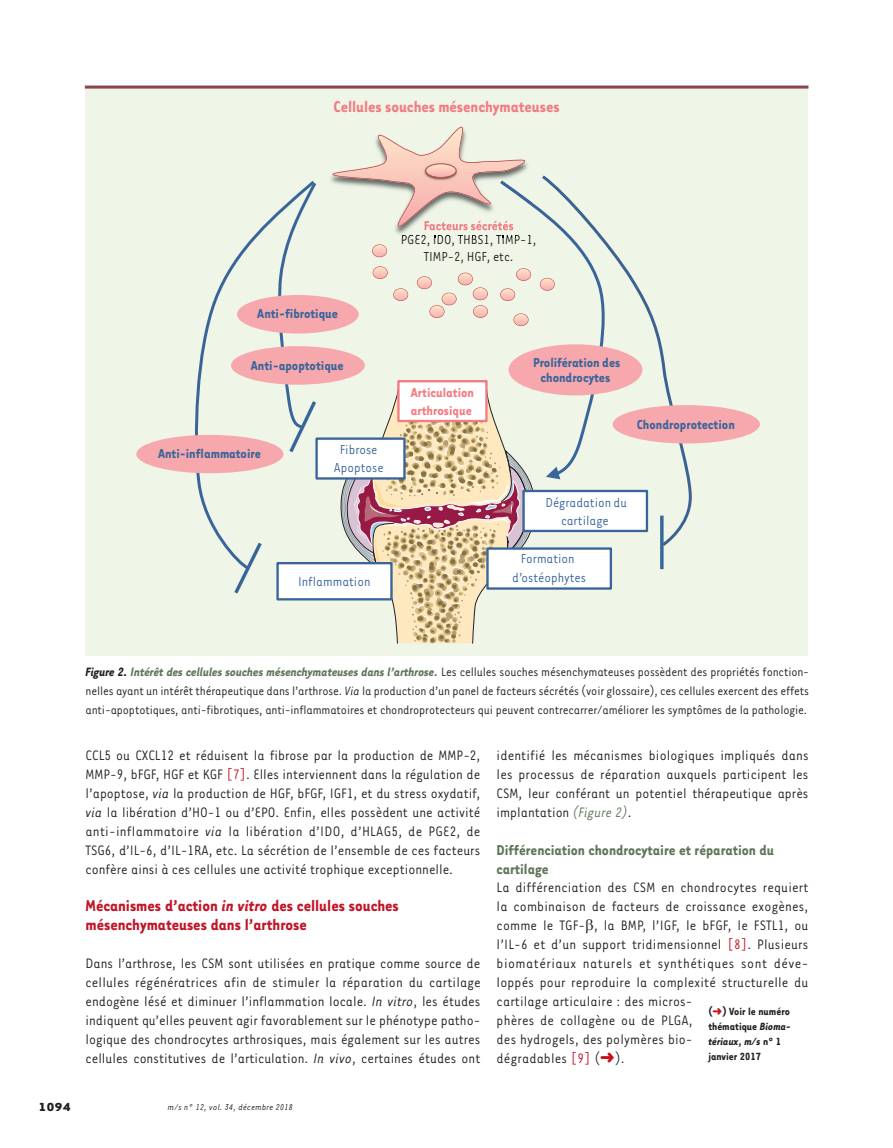
<style>
.page{position:relative;width:893px;height:1148px;background:#fff}
.page>*{position:absolute;margin:0;border:0;box-sizing:border-box;transform-origin:0 0}
.t1{font:700 18px/18.9px "Tarzana Narrow";color:#c11527}
.t2{font:700 18px "Tarzana Narrow";color:#f27c82}
.t3{font:700 16.5px/18.9px "Tarzana Narrow";color:#5f7659}
.t4{font:15.75px/18.9px "Tarzana Narrow";letter-spacing:.01em;color:#231f20;text-align:justify}
.t5{font:700 15px/15px "Tarzana Narrow";color:#39659a;text-align:center}
.t6{font:15px/18px "Tarzana Narrow";color:#39659a;text-align:center}
.t7{font:15px/16.6px "Tarzana Narrow";color:#231f20;text-align:center}
.t8{font:700 15px/18px "Tarzana Narrow";letter-spacing:.005em;color:#f27c82}
.t9{font:13.95px/18.9px "Tarzana Narrow";letter-spacing:-.01em;color:#231f20;text-align:justify}
.t10{font:700 13.5px "Tarzana Wide";color:#231f20}
.t11{font:700 12px/15px "Tarzana Narrow";color:#231f20}
.t12{font:italic 9.75px "Tarzana Narrow";letter-spacing:.025em;color:#231f20}
.s1{font-weight:700;font-style:italic}
.s2{font-weight:700;font-style:italic;color:#5f7659}
.s3{font-style:italic}
.s4{color:#c11527}
.s5{font-style:italic;color:#5f7659}
.s6{color:#c4121a}
</style>
<div class="page">
<div style="left:85px;top:86px;width:723px;height:570px;background:#eff6e8"></div>
<svg style="left:192px;top:216px;width:126px;height:339px"></svg>
<hr style="left:660px;top:515px;width:3px;height:54px;background:#39659a">
<svg style="left:231px;top:539px;width:34px;height:55px"></svg>
<svg style="left:273px;top:181px;width:46px;height:275px"></svg>
<div style="left:136px;top:435px;width:147px;height:38px;background:#f7a8ac;border-radius:50%"></div>
<div style="left:231px;top:346px;width:134px;height:39px;background:#f7a8ac;border-radius:50%"></div>
<div style="left:237px;top:295px;width:122px;height:38px;background:#f7a8ac;border-radius:50%"></div>
<svg style="left:605px;top:240px;width:88px;height:307px"></svg>
<div style="left:613px;top:405px;width:147px;height:38px;background:#f7a8ac;border-radius:50%"></div>
<div style="left:509px;top:344px;width:133px;height:51px;background:#f7a8ac;border-radius:50%"></div>
<div style="left:524px;top:491px;width:123px;height:40px;background:#fff"></div>
<div style="left:487px;top:548px;width:124px;height:40px;background:#fff"></div>
<div style="left:522px;top:490px;width:126px;height:42px;border:2px solid #39659a"></div>
<div style="left:486px;top:547px;width:126px;height:42px;border:2px solid #39659a"></div>
<div style="left:317px;top:438px;width:87px;height:40px;background:#fff"></div>
<div style="left:315px;top:437px;width:91px;height:42px;border:2px solid #39659a"></div>
<div style="left:277px;top:563px;width:114px;height:37px;background:#fff"></div>
<div style="left:276px;top:562px;width:117px;height:38px;border:2px solid #39659a"></div>
<svg style="left:332px;top:127px;width:273px;height:517px"></svg>
<div style="left:425px;top:163px;width:31px;height:15px;border:1px solid #bb5151;border-radius:50%"></div>
<hr style="left:85px;top:86px;width:723px;height:3px;background:#8d454f">
<p class="t2" style="left:333px;top:96px;width:228px">Cellules souches mésenchymateuses</p>
<p class="t5" style="left:257px;top:305px;width:82px">Anti-fibrotique</p>
<p class="t5" style="left:251px;top:357px;width:94px">Anti-apoptotique</p>
<p class="t5" style="left:158px;top:446px;width:104px">Anti-inflammatoire</p>
<p class="t6" style="left:334px;top:440px;width:51px">Fibrose<br>Apoptose</p>
<p class="t6" style="left:298px;top:572px;width:74px">Inflammation</p>
<p class="t7" style="left:401px;top:230px;width:137px">PGE2, IDO, THBS1, TIMP-1,<br>TIMP-2, HGF, etc.</p>
<p class="t8" style="left:411px;top:382px;width:65px">Articulation arthrosique</p>
<p class="t5" style="left:533px;top:354px;width:89px">Prolifération des chondrocytes</p>
<p class="t5" style="left:637px;top:416px;width:99px">Chondroprotection</p>
<p class="t6" style="left:545px;top:492px;width:83px">Dégradation du cartilage</p>
<p class="t6" style="left:512px;top:548px;width:75px;line-height:19px">Formation d’ostéophytes</p>
<p class="t9" style="left:86px;top:661px;width:725px"><span class="s1">Figure 2.</span> <span class="s2">Intérêt des cellules souches mésenchymateuses dans l’arthrose.</span> Les cellules souches mésenchymateuses possèdent des propriétés fonction&shy;nelles ayant un intérêt thérapeutique dans l’arthrose. <span class="s3">Via</span> la production d’un panel de facteurs sécrétés (voir glossaire), ces cellules exercent des effets anti-apoptotiques, anti-fibrotiques, anti-inflammatoires et chondroprotecteurs qui peuvent contrecarrer/améliorer les symptômes de la pathologie.</p>
<p class="t4" style="left:86px;top:745px;width:396px">CCL5 ou CXCL12 et réduisent la fibrose par la production de MMP-2, MMP-9, bFGF, HGF et KGF <span class="s4">[7]</span>. Elles interviennent dans la régulation de l’apoptose, <span class="s3">via</span> la production de HGF, bFGF, IGF1, et du stress oxydatif, <span class="s3">via</span> la libération d’HO-1 ou d’EPO. Enfin, elles possèdent une activité anti-inflammatoire <span class="s3">via</span> la libération d’IDO, d’HLAG5, de PGE2, de TSG6, d’IL-6, d’IL-1RA, etc. La sécrétion de l’ensemble de ces facteurs confère ainsi à ces cellules une activité trophique exceptionnelle.</p>
<p class="t1" style="left:86px;top:895px;width:315px">Mécanismes d’action <span class="s3">in vitro</span> des cellules souches mésenchymateuses dans l’arthrose</p>
<p class="t4" style="left:86px;top:953px;width:397px">Dans l’arthrose, les CSM sont utilisées en pratique comme source de cellules régénératrices afin de stimuler la réparation du cartilage endogène lésé et diminuer l’inflammation locale. <span class="s3">In vitro</span>, les études indiquent qu’elles peuvent agir favorablement sur le phénotype patho&shy;logique des chondrocytes arthrosiques, mais également sur les autres cellules constitutives de l’articulation. <span class="s3">In vivo</span>, certaines études ont</p>
<p class="t10" style="left:38px;top:1097px;width:34px">1094</p>
<p class="t12" style="left:168px;top:1101px;width:127px">m/s n° 12, vol. 34, décembre 2018</p>
<p class="t4" style="left:497px;top:745px;width:313px">identifié les mécanismes biologiques impliqués dans les processus de réparation auxquels participent les CSM, leur conférant un potentiel thérapeutique après implantation <span class="s5">(Figure 2)</span>.</p>
<p class="t3" style="left:497px;top:839px;width:279px">Différenciation chondrocytaire et réparation du cartilage</p>
<p class="t4" style="left:497px;top:877px;width:313px;text-align:left">La différenciation des CSM en chondrocytes requiert la combinaison de facteurs de croissance exogènes, comme le TGF- , la BMP, l’IGF, le bFGF, le FSTL1, ou l’IL-6 et d’un support tridimensionnel <span class="s4">[8]</span>. Plusieurs biomatériaux naturels et synthétiques sont déve&shy;loppés pour reproduire la complexité structurelle du cartilage articulaire : des micros-<br>phères de collagène ou de PLGA,<br>des hydrogels, des polymères bio-<br>dégradables <span class="s4">[9]</span> (<span class="s6">➜</span>).</p>
<p class="t11" style="left:708px;top:1003px;width:84px">(<span class="s6">➜</span>) Voir le numéro thématique <span class="s3">Bioma&shy;tériaux</span>, <span class="s3">m/s</span> n° 1 janvier 2017</p>
</div>
